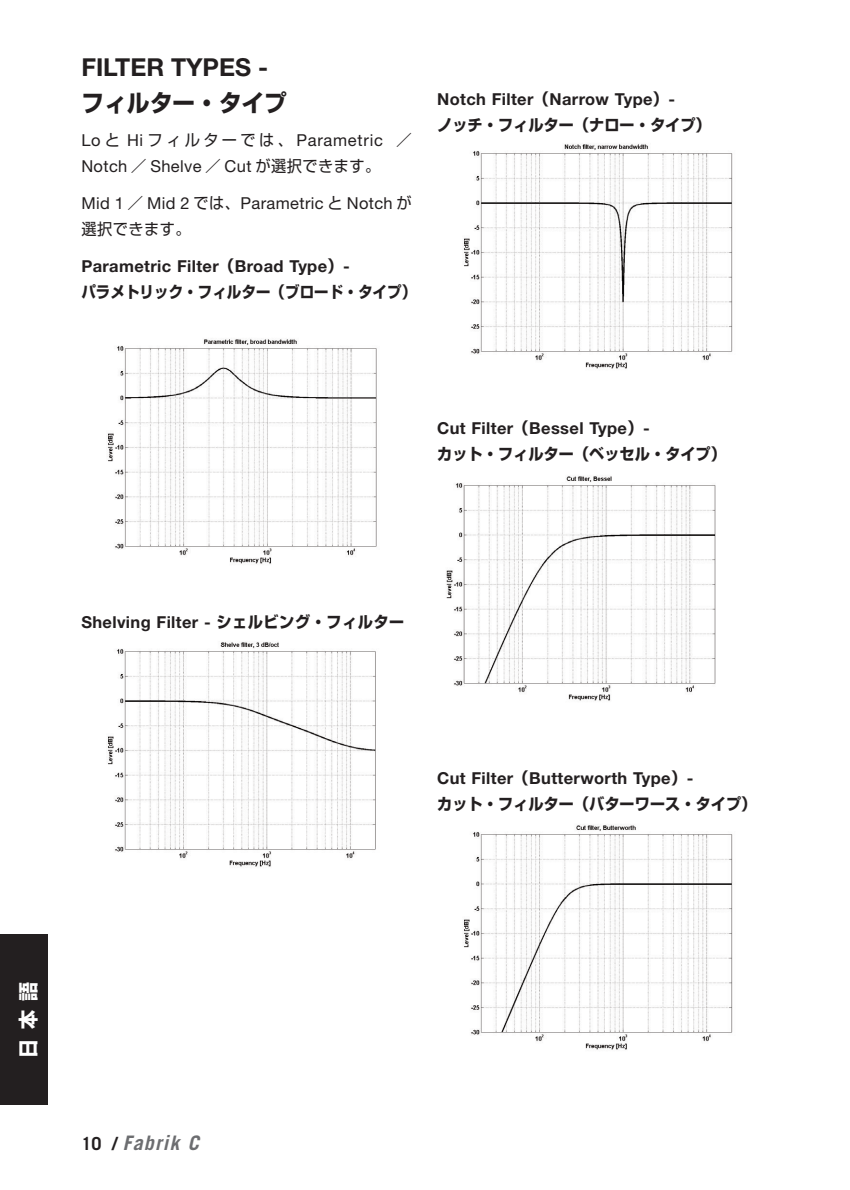
<style>
.page{position:relative;width:850px;height:1190px;background:#fff}
.page>*{position:absolute;margin:0;border:0;box-sizing:border-box;transform-origin:0 0}
.t1{font:700 24.8px "Helvetica Neue";color:#231f20}
.t2{font:700 24px "Shin Go";color:#231f20;scale:.95 1}
.t3{font:italic 700 20px "Trade Gothic";color:#6c6d70}
.t4{font:700 20px "Shin Go";color:#fff;scale:.95 1}
.t5{font:700 16.4px "Helvetica Neue";letter-spacing:.02em;color:#231f20}
.t6{font:16.4px/26px "Helvetica Neue";letter-spacing:.02em;color:#231f20}
.t7{font:700 16px "Shin Go";color:#231f20;scale:.95 1}
.t8{font:700 16px "Shin Go";color:#231f20;scale:.91 1}
.t9{font:16px "Shin Go";letter-spacing:.03em;color:#231f20;scale:.95 1}
.s1{font-family:"Shin Go";font-size:16px}
.s2{font-style:normal;font-size:18px;color:#231f20}
</style>
<div class="page">
<div style="left:0;top:935px;width:47px;height:170px;background:#231f20"></div>
<img style="left:108px;top:642px;width:268px;height:225px">
<img style="left:108px;top:339px;width:269px;height:225px">
<img style="left:464px;top:824px;width:269px;height:226px">
<img style="left:446px;top:476px;width:270px;height:225px">
<img style="left:464px;top:144px;width:269px;height:225px">
<h1 class="t1" style="left:81px;top:59px;width:188px">FILTER TYPES -</h1>
<h2 class="t2" style="left:81px;top:94px;width:218px">フィルター・タイプ</h2>
<p class="t6" style="left:81px;top:129px;width:332px">Lo <span class="s1">と</span> Hi <span class="s1">フィルターでは、</span>Parametric <span class="s1">／<br></span>Notch <span class="s1">／</span> Shelve <span class="s1">／</span> Cut <span class="s1">が選択できます。</span></p>
<p class="t6" style="left:81px;top:192px;width:332px">Mid 1 <span class="s1">／</span> Mid 2 <span class="s1">では、</span>Parametric <span class="s1">と</span> Notch <span class="s1">が</span></p>
<p class="t9" style="left:81px;top:223px;width:116px">選択できます。</p>
<p class="t5" style="left:81px;top:261px;width:270px">Parametric Filter<span class="s1">（</span>Broad Type<span class="s1">）</span>-</p>
<p class="t8" style="left:81px;top:286px;width:369px">パラメトリック・フィルター（ブロード・タイプ）</p>
<p class="t5" style="left:437px;top:93px;width:240px">Notch Filter<span class="s1">（</span>Narrow Type<span class="s1">）</span>-</p>
<p class="t7" style="left:437px;top:119px;width:290px">ノッチ・フィルター（ナロー・タイプ）</p>
<p class="t5" style="left:437px;top:423px;width:214px">Cut Filter<span class="s1">（</span>Bessel Type<span class="s1">）</span>-</p>
<p class="t7" style="left:437px;top:448px;width:306px">カット・フィルター（ベッセル・タイプ）</p>
<p class="t5" style="left:81px;top:616px;width:325px">Shelving Filter - <span class="s1">シェルビング・フィルター</span></p>
<p class="t5" style="left:437px;top:773px;width:258px">Cut Filter<span class="s1">（</span>Butterworth Type<span class="s1">）</span>-</p>
<p class="t7" style="left:437px;top:798px;width:337px">カット・フィルター（バターワース・タイプ）</p>
<p class="t4" style="left:21px;top:1058px;width:81px;rotate:-90deg">日本語</p>
<p class="t3" style="left:81px;top:1136px;width:123px"><span class="s2">10 /</span> Fabrik C</p>
</div>
